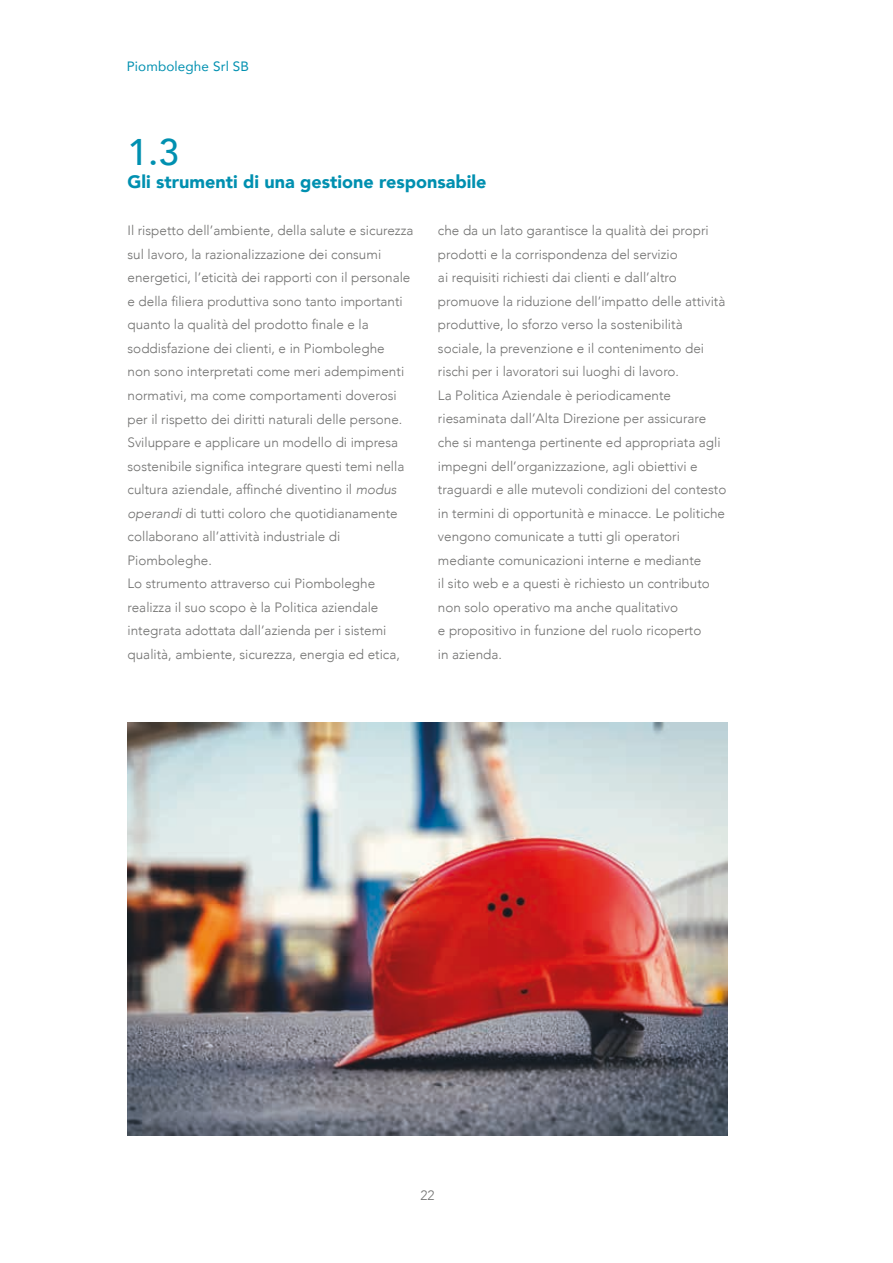
<style>
.page{position:relative;width:893px;height:1263px;background:#fff}
.page>*{position:absolute;margin:0;border:0;box-sizing:border-box;transform-origin:0 0}
._3_numero{font:500 37.05px "Avenir";color:#0090b0}
._4_titolo_blu{font:900 18px "Avenir";color:#0090b0}
._2_testo{font:300 13.5px/23.5px "Avenir";color:#70706f}
.t1{font:13.5px "Avenir";letter-spacing:.01em;color:#0090b0}
.s1{font-style:italic}
</style>
<div class="page">
<hr style="left:892px;top:0;width:1px;height:1263px;background:#f7cd00">
<img style="left:128px;top:723px;width:599px;height:412px">
<p class="t1" style="left:127px;top:55px;width:124px">Piomboleghe Srl SB</p>
<p class="_3_numero" style="left:128px;top:120px;width:53px">1.3</p>
<p class="_4_titolo_blu" style="left:128px;top:166px;width:361px">Gli strumenti di una gestione responsabile</p>
<p class="_2_testo" style="left:128px;top:219px;width:287px">Il rispetto dell’ambiente, della salute e sicurezza sul lavoro, la razionalizzazione dei consumi energetici, l’eticità dei rapporti con il personale e della filiera produttiva sono tanto importanti quanto la qualità del prodotto finale e la soddisfazione dei clienti, e in Piomboleghe<br>non sono interpretati come meri adempimenti normativi, ma come comportamenti doverosi per il rispetto dei diritti naturali delle persone.</p>
<p class="_2_testo" style="left:128px;top:431px;width:278px">Sviluppare e applicare un modello di impresa sostenibile significa integrare questi temi nella cultura aziendale, affinché diventino il <span class="s1">modus operandi</span> di tutti coloro che quotidianamente collaborano all’attività industriale di Piomboleghe.</p>
<p class="_2_testo" style="left:128px;top:572px;width:274px">Lo strumento attraverso cui Piomboleghe realizza il suo scopo è la Politica aziendale integrata adottata dall’azienda per i sistemi qualità, ambiente, sicurezza, energia ed etica,</p>
<p class="_2_testo" style="left:438px;top:219px;width:289px">che da un lato garantisce la qualità dei propri prodotti e la corrispondenza del servizio<br>ai requisiti richiesti dai clienti e dall’altro promuove la riduzione dell’impatto delle attività produttive, lo sforzo verso la sostenibilità sociale, la prevenzione e il contenimento dei rischi per i lavoratori sui luoghi di lavoro.</p>
<p class="_2_testo" style="left:438px;top:383px;width:290px">La Politica Aziendale è periodicamente riesaminata dall’Alta Direzione per assicurare che si mantenga pertinente ed appropriata agli impegni dell’organizzazione, agli obiettivi e traguardi e alle mutevoli condizioni del contesto in termini di opportunità e minacce. Le politiche vengono comunicate a tutti gli operatori mediante comunicazioni interne e mediante<br>il sito web e a questi è richiesto un contributo non solo operativo ma anche qualitativo<br>e propositivo in funzione del ruolo ricoperto<br>in azienda.</p>
<p class="_2_testo" style="left:420px;top:1183px;width:16px">22</p>
</div>
